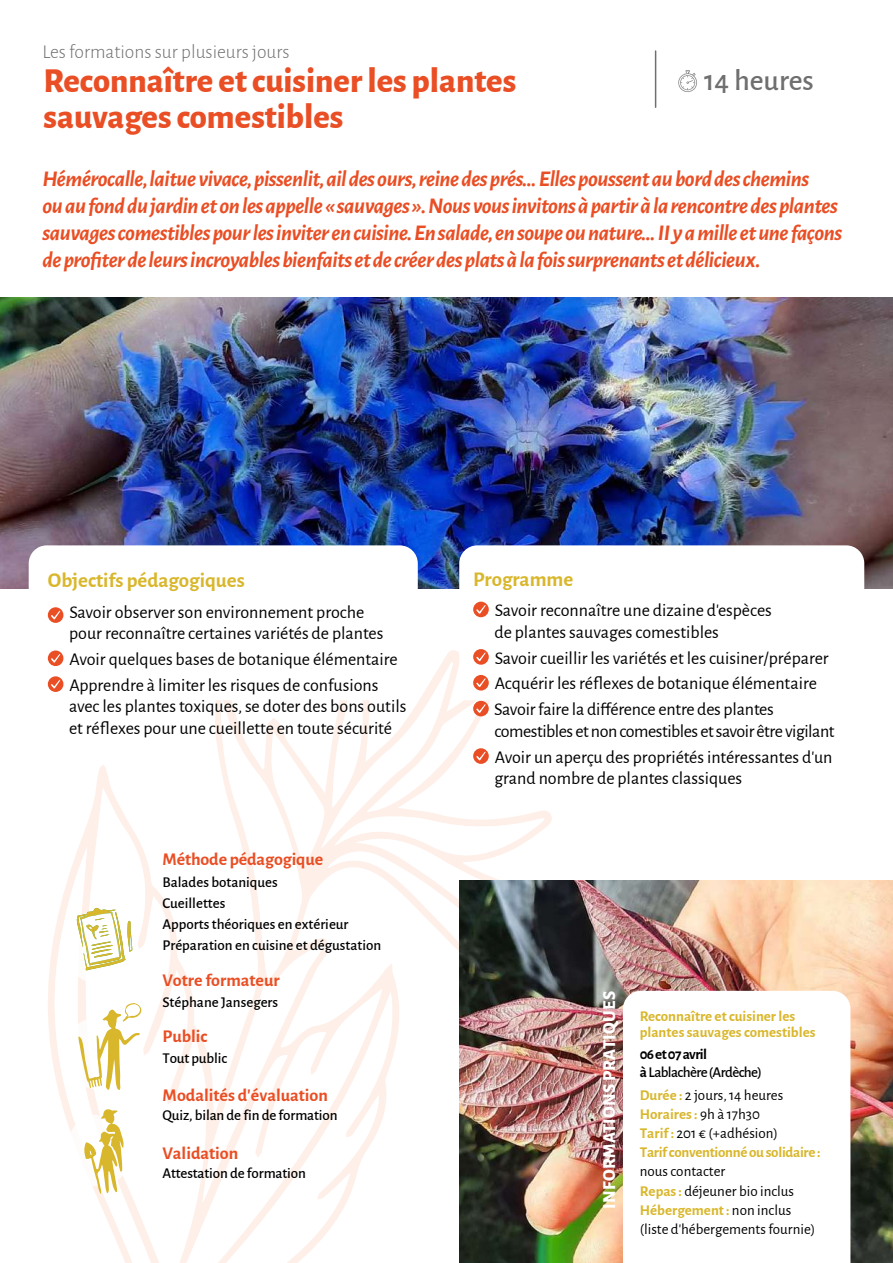
<style>
.page{position:relative;width:893px;height:1263px;background:#fff}
.page>*{position:absolute;margin:0;border:0;box-sizing:border-box;transform-origin:0 0}
.t1{font:800 34.5px/36px "Alegreya Sans";color:#e94e24}
.t2{font:500 30px "Alegreya Sans";color:#706f6f}
.t3{font:italic 700 22.5px/27px "Alegreya Sans";letter-spacing:-.02em;color:#e94e24}
.t4{font:700 21px "Alegreya Sans";color:#d9b72c}
.t5{font:300 19.5px "Alegreya Sans";color:#706f6f}
.t6{font:18px/21.6px "Alegreya Sans";color:#000}
.t7{font:18px/25.8px "Alegreya Sans";letter-spacing:-.025em;color:#000}
.t8{font:700 18px "Alegreya Sans";color:#e94d23}
.t9{font:700 18px "Alegreya Sans";letter-spacing:-.005em;color:#e94e24}
.t10{font:800 18px "Alegreya Sans";letter-spacing:.015em;color:#fff}
.t11{font:500 15px/21px "Alegreya Sans";color:#000}
.t12{font:700 15px/19.2px "Alegreya Sans";letter-spacing:-.02em;color:#d9b72c}
.t13{font:15px/19.2px "Alegreya Sans";color:#000}
.t14{font:700 15px/16.5px "Alegreya Sans";color:#d9b72c}
.t15{font:500 15px/18px "Alegreya Sans";letter-spacing:-.04em;color:#000}
.s1{font-weight:700}
.s2{font-weight:400;color:#000}
.s3{font-weight:700;color:#d9b72c}
</style>
<div class="page">
<svg style="left:84px;top:788px;width:107px;height:201px"></svg>
<svg style="left:169px;top:992px;width:178px;height:271px"></svg>
<svg style="left:48px;top:847px;width:121px;height:416px"></svg>
<img style="left:0;top:297px;width:893px;height:291px">
<hr style="left:655px;top:51px;width:1px;height:56px;background:#706f6f">
<img style="left:459px;top:880px;width:434px;height:383px">
<svg style="left:623px;top:991px;width:227px;height:272px"></svg>
<svg style="left:29px;top:545px;width:389px;height:147px"></svg>
<svg style="left:459px;top:545px;width:405px;height:73px"></svg>
<svg style="left:48px;top:607px;width:15px;height:16px"></svg>
<svg style="left:51px;top:611px;width:9px;height:8px"></svg>
<div style="left:48px;top:650px;width:15px;height:16px;background:#e94e24;border-radius:50%"></div>
<svg style="left:51px;top:654px;width:9px;height:9px"></svg>
<div style="left:48px;top:676px;width:15px;height:16px;background:#e94e24;border-radius:50%"></div>
<svg style="left:51px;top:680px;width:9px;height:9px"></svg>
<svg style="left:473px;top:602px;width:16px;height:15px"></svg>
<svg style="left:476px;top:605px;width:10px;height:9px"></svg>
<svg style="left:202px;top:645px;width:363px;height:557px"></svg>
<svg style="left:678px;top:70px;width:19px;height:22px"></svg>
<svg style="left:64px;top:1003px;width:78px;height:87px"></svg>
<svg style="left:64px;top:1108px;width:68px;height:86px"></svg>
<svg style="left:64px;top:907px;width:68px;height:76px"></svg>
<p class="t5" style="left:43px;top:39px;width:249px">Les formations sur plusieurs jours</p>
<h1 class="t1" style="left:44px;top:61px;width:474px">Reconnaître et cuisiner les plantes sauvages comestibles</h1>
<h2 class="t2" style="left:704px;top:59px;width:111px">14 heures</h2>
<p class="t3" style="left:43px;top:163px;width:801px">Hémérocalle, laitue vivace, pissenlit, ail des ours, reine des prés… Elles poussent au bord des chemins<br>ou au fond du jardin et on les appelle « sauvages ». Nous vous invitons à partir à la rencontre des plantes sauvages comestibles pour les inviter en cuisine. En salade, en soupe ou nature… II y a mille et une façons de profiter de leurs incroyables bienfaits et de créer des plats à la fois surprenants et délicieux.</p>
<p class="t4" style="left:48px;top:565px;width:198px">Objectifs pédagogiques</p>
<p class="t6" style="left:69px;top:600px;width:316px">Savoir observer son environnement proche pour reconnaître certaines variétés de plantes</p>
<p class="t6" style="left:69px;top:645px;width:330px;line-height:25.8px">Avoir quelques bases de botanique élémentaire<br>Apprendre à limiter les risques de confusions</p>
<p class="t6" style="left:69px;top:695px;width:339px">avec les plantes toxiques, se doter des bons outils et réflexes pour une cueillette en toute sécurité</p>
<p class="t9" style="left:162px;top:846px;width:162px">Méthode pédagogique</p>
<p class="t11" style="left:162px;top:871px;width:220px">Balades botaniques<br>Cueillettes<br>Apports théoriques en extérieur<br>Préparation en cuisine et dégustation</p>
<p class="t9" style="left:162px;top:966px;width:119px">Votre formateur</p>
<p class="t11" style="left:162px;top:990px;width:117px">Stéphane Jansegers</p>
<p class="t8" style="left:162px;top:1023px;width:46px">Public</p>
<p class="t11" style="left:162px;top:1046px;width:66px">Tout public</p>
<p class="t8" style="left:163px;top:1082px;width:167px">Modalités d'évaluation</p>
<p class="t11" style="left:162px;top:1104px;width:177px">Quiz, bilan de fin de formation</p>
<p class="t8" style="left:162px;top:1140px;width:77px">Validation</p>
<p class="t11" style="left:162px;top:1161px;width:145px">Attestation de formation</p>
<p class="t4" style="left:473px;top:564px;width:102px">Programme</p>
<p class="t6" style="left:494px;top:599px;width:279px">Savoir reconnaître une dizaine d’espèces de plantes sauvages comestibles</p>
<p class="t6" style="left:494px;top:644px;width:336px;line-height:25.8px">Savoir cueillir les variétés et les cuisiner/préparer<br>Acquérir les réflexes de botanique élémentaire<br>Savoir faire la différence entre des plantes</p>
<p class="t7" style="left:494px;top:717px;width:342px">comestibles et non comestibles et savoir être vigilant<br>Avoir un aperçu des propriétés intéressantes d’un</p>
<p class="t6" style="left:494px;top:767px;width:249px">grand nombre de plantes classiques</p>
<p class="t10" style="left:596px;top:1208px;width:219px;rotate:-90deg">INFORMATIONS PRATIQUES</p>
<p class="t14" style="left:640px;top:1006px;width:177px">Reconnaître et cuisiner les plantes sauvages comestibles</p>
<p class="t15" style="left:640px;top:1045px;width:124px"><span class="s1">06 et 07 avril à</span>Lablachère (Ardèche)</p>
<p class="t12" style="left:640px;top:1084px;width:182px">Durée : <span class="s2">2 jours, 14 heures<br></span>Horaires : <span class="s2">9h à 17h30<br></span>Tarif : <span class="s2">201 € (+adhésion)<br></span>Tarif conventionné ou solidaire :</p>
<p class="t13" style="left:640px;top:1161px;width:177px">nous contacter<br><span class="s3">Repas :</span> déjeuner bio inclus<br><span class="s3">Hébergement :</span> non inclus (liste d’hébergements fournie)</p>
</div>
